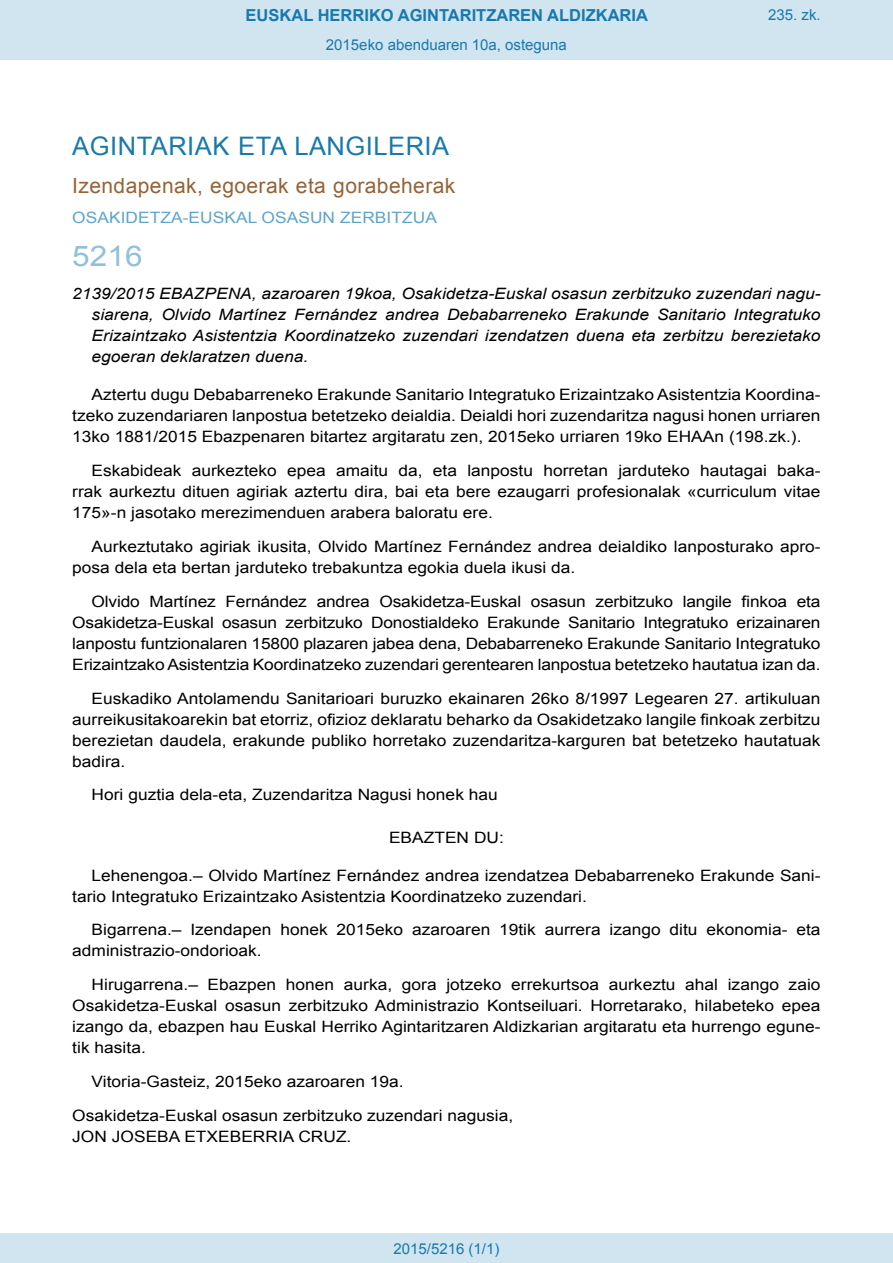
<style>
.page{position:relative;width:893px;height:1263px;background:#fff}
.page>*{position:absolute;margin:0;border:0;box-sizing:border-box;transform-origin:0 0}
.BOPVOrden{font:28.5px "Arial";color:#90c0db;scale:1.11 1}
.BOPVSeccion{font:25.5px "Arial";letter-spacing:.02em;color:#1879ad}
.BOPVSubseccion{font:21px "Arial";letter-spacing:.02em;color:#956338}
.t1{font:700 16.5px "Arial";color:#1879ad}
.BOPVDetalle{font:15.6px/21px "Arial";color:#000;text-align:justify;scale:1.11 1}
.BOPVTitulo{font:italic 15.6px/21px "Arial";color:#000;text-align:justify;scale:1.11 1}
.BOPVFirmaPuesto{font:15.6px "Arial";color:#000;scale:1.11 1}
.BOPVFirmaLugFec{font:15.6px "Arial";color:#000;scale:1.11 1}
.BOPVOrganismo{font:15.6px "Arial";letter-spacing:.005em;color:#5ea4ca;scale:1.11 1}
.BOPVFirmaNombre{font:15.6px "Arial";color:#000;scale:1.11 1}
.BOPVClave{font:15.6px "Arial";color:#000;scale:1.11 1}
.Paginacion_Centro{font:15px "Arial";color:#1879ad}
</style>
<div class="page">
<div style="left:0;top:0;width:893px;height:60px;background:#d0e5f0"></div>
<div style="left:0;top:1233px;width:893px;height:30px;background:#d0e5f0"></div>
<p class="t1" style="left:246px;top:4px;width:404px">EUSKAL HERRIKO AGINTARITZAREN ALDIZKARIA</p>
<p class="Paginacion_Centro" style="left:326px;top:35px;width:243px">2015eko abenduaren 10a, osteguna</p>
<p class="Paginacion_Centro" style="left:768px;top:5px;width:54px">235. zk.</p>
<p class="BOPVSeccion" style="left:72px;top:129px;width:378px">AGINTARIAK ETA LANGILERIA</p>
<p class="BOPVSubseccion" style="left:72px;top:171px;width:385px">Izendapenak, egoerak eta gorabeherak</p>
<p class="BOPVOrganismo" style="left:72px;top:207px;width:330px">OSAKIDETZA-EUSKAL OSASUN ZERBITZUA</p>
<p class="BOPVOrden" style="left:72px;top:237px;width:65px">5216</p>
<p class="BOPVTitulo" style="left:92px;top:284px;width:658px;text-indent:-19px">2139/2015 EBAZPENA, azaroaren 19koa, Osakidetza-Euskal osasun zerbitzuko zuzendari nagu&shy;siarena, Olvido Martínez Fernández andrea Debabarreneko Erakunde Sanitario Integratuko Erizaintzako Asistentzia Koordinatzeko zuzendari izendatzen duena eta zerbitzu berezietako egoeran deklaratzen duena.</p>
<p class="BOPVDetalle" style="left:72px;top:385px;width:676px;text-indent:19px">Aztertu dugu Debabarreneko Erakunde Sanitario Integratuko Erizaintzako Asistentzia Koordina&shy;tzeko zuzendariaren lanpostua betetzeko deialdia. Deialdi hori zuzendaritza nagusi honen urriaren 13ko 1881/2015 Ebazpenaren bitartez argitaratu zen, 2015eko urriaren 19ko EHAAn (198.zk.).</p>
<p class="BOPVDetalle" style="left:72px;top:460px;width:676px;text-indent:19px">Eskabideak aurkezteko epea amaitu da, eta lanpostu horretan jarduteko hautagai baka&shy;rrak aurkeztu dituen agiriak aztertu dira, bai eta bere ezaugarri profesionalak «curriculum vitae 175»-n jasotako merezimenduen arabera baloratu ere.</p>
<p class="BOPVDetalle" style="left:72px;top:536px;width:676px;text-indent:19px">Aurkeztutako agiriak ikusita, Olvido Martínez Fernández andrea deialdiko lanposturako apro&shy;posa dela eta bertan jarduteko trebakuntza egokia duela ikusi da.</p>
<p class="BOPVDetalle" style="left:72px;top:591px;width:676px;text-indent:19px">Olvido Martínez Fernández andrea Osakidetza-Euskal osasun zerbitzuko langile finkoa eta Osakidetza-Euskal osasun zerbitzuko Donostialdeko Erakunde Sanitario Integratuko erizainaren lanpostu funtzionalaren 15800 plazaren jabea dena, Debabarreneko Erakunde Sanitario Integratuko Erizaintzako Asistentzia Koordinatzeko zuzendari gerentearen lanpostua betetzeko hautatua izan da.</p>
<p class="BOPVDetalle" style="left:72px;top:688px;width:676px;text-indent:19px">Euskadiko Antolamendu Sanitarioari buruzko ekainaren 26ko 8/1997 Legearen 27. artikuluan aurreikusitakoarekin bat etorriz, ofizioz deklaratu beharko da Osakidetzako langile finkoak zerbitzu berezietan daudela, erakunde publiko horretako zuzendaritza-karguren bat betetzeko hautatuak badira.</p>
<p class="BOPVDetalle" style="left:92px;top:784px;width:367px">Hori guztia dela-eta, Zuzendaritza Nagusi honek hau</p>
<p class="BOPVClave" style="left:389px;top:827px;width:105px">EBAZTEN DU:</p>
<p class="BOPVDetalle" style="left:72px;top:865px;width:676px;text-indent:19px">Lehenengoa.– Olvido Martínez Fernández andrea izendatzea Debabarreneko Erakunde Sani&shy;tario Integratuko Erizaintzako Asistentzia Koordinatzeko zuzendari.</p>
<p class="BOPVDetalle" style="left:72px;top:919px;width:676px;text-indent:19px">Bigarrena.– Izendapen honek 2015eko azaroaren 19tik aurrera izango ditu ekonomia- eta administrazio-ondorioak.</p>
<p class="BOPVDetalle" style="left:72px;top:974px;width:676px;text-indent:19px">Hirugarrena.– Ebazpen honen aurka, gora jotzeko errekurtsoa aurkeztu ahal izango zaio Osakidetza-Euskal osasun zerbitzuko Administrazio Kontseiluari. Horretarako, hilabeteko epea izango da, ebazpen hau Euskal Herriko Agintaritzaren Aldizkarian argitaratu eta hurrengo egune&shy;tik hasita.</p>
<p class="BOPVFirmaLugFec" style="left:92px;top:1071px;width:283px">Vitoria-Gasteiz, 2015eko azaroaren 19a.</p>
<p class="BOPVFirmaPuesto" style="left:72px;top:1105px;width:399px">Osakidetza-Euskal osasun zerbitzuko zuzendari nagusia,</p>
<p class="BOPVFirmaNombre" style="left:72px;top:1126px;width:253px">JON JOSEBA ETXEBERRIA CRUZ.</p>
<p class="Paginacion_Centro" style="left:393px;top:1238px;width:107px">2015/5216 (1/1)</p>
</div>
